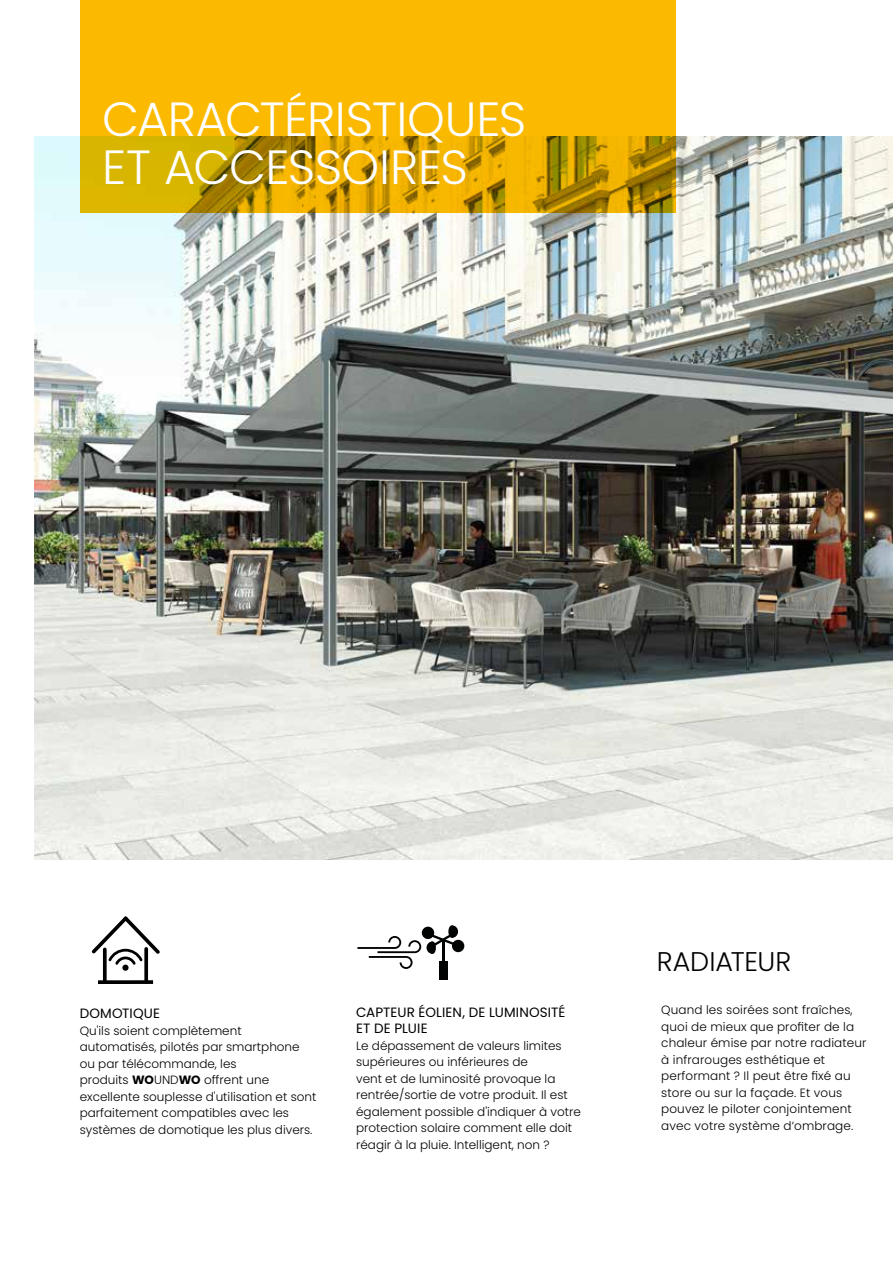
<style>
.page{position:relative;width:893px;height:1263px;background:#fff}
.page>*{position:absolute;margin:0;border:0;box-sizing:border-box;transform-origin:0 0}
.t1{font:300 48px/48px "Poppins";letter-spacing:-.015em;color:#fff}
.t2{font:300 27px "Poppins";letter-spacing:-.01em;color:#000}
.t3{font:13.5px/16.5px "Poppins";letter-spacing:.01em;color:#000}
.t4{font:300 12px/16.5px "Poppins";color:#000}
.s1{font-weight:700}
</style>
<div class="page">
<img style="left:34px;top:136px;width:859px;height:723px">
<svg style="left:81px;top:0;width:595px;height:213px;background:#e9af00"></svg>
<div style="left:439px;top:961px;width:8px;height:18px;background:#010202"></div>
<svg style="left:357px;top:925px;width:101px;height:44px"></svg>
<div style="left:452px;top:940px;width:12px;height:12px;background:#010202;border-radius:50%"></div>
<div style="left:422px;top:927px;width:12px;height:12px;background:#010202;border-radius:50%"></div>
<div style="left:429px;top:941px;width:7px;height:13px;background:#010202;border-radius:50%"></div>
<div style="left:448px;top:925px;width:7px;height:13px;background:#010202;border-radius:50%"></div>
<svg style="left:98px;top:980px;width:55px;height:4px"></svg>
<svg style="left:103px;top:965px;width:4px;height:17px"></svg>
<svg style="left:144px;top:965px;width:4px;height:17px"></svg>
<svg style="left:122px;top:964px;width:7px;height:7px"></svg>
<svg style="left:92px;top:916px;width:68px;height:49px"></svg>
<h1 class="t1" style="left:102px;top:95px;width:426px">CARACTÉRISTIQUES<br>ET ACCESSOIRES</h1>
<p class="t3" style="left:80px;top:1005px;width:82px">DOMOTIQUE</p>
<p class="t4" style="left:80px;top:1022px;width:238px">Qu'ils soient complètement automatisés, pilotés par smartphone ou par télécommande, les<br>produits <span class="s1">WO</span>UND<span class="s1">WO</span> offrent une excellente souplesse d'utilisation et sont parfaitement compatibles avec les systèmes de domotique les plus divers.</p>
<p class="t3" style="left:356px;top:1004px;width:211px">CAPTEUR ÉOLIEN, DE LUMINOSITÉ<br>ET DE PLUIE</p>
<p class="t4" style="left:356px;top:1037px;width:226px">Le dépassement de valeurs limites supérieures ou inférieures de<br>vent et de luminosité provoque la rentrée/sortie de votre produit. Il est également possible d'indiquer à votre protection solaire comment elle doit réagir à la pluie. Intelligent, non ?</p>
<h2 class="t2" style="left:657px;top:946px;width:136px">RADIATEUR</h2>
<p class="t4" style="left:661px;top:1002px;width:207px">Quand les soirées sont fraîches, quoi de mieux que profiter de la chaleur émise par notre radiateur à infrarouges esthétique et performant ? Il peut être fixé au store ou sur la façade. Et vous pouvez le piloter conjointement avec votre système d‘ombrage.</p>
</div>
